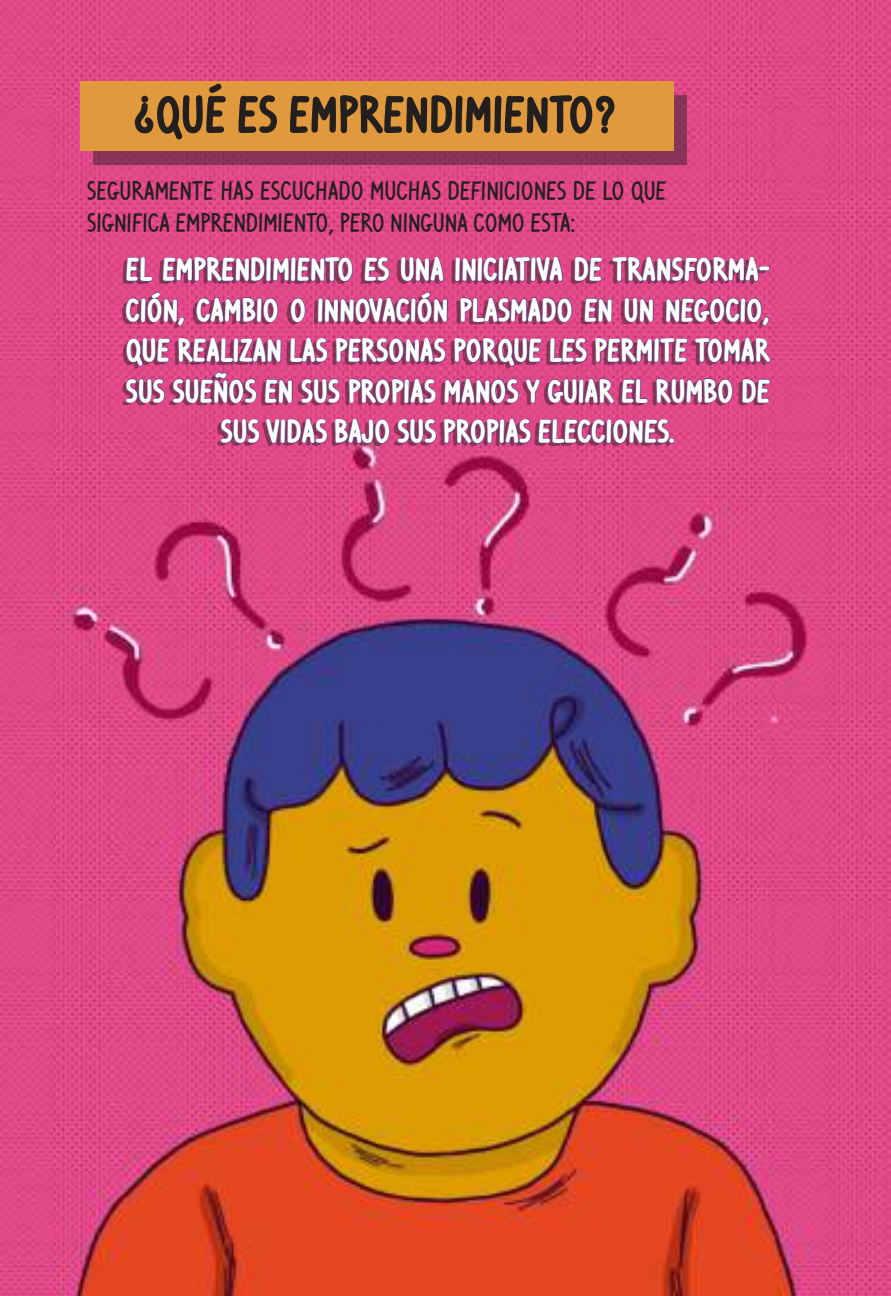
<style>
.page{position:relative;width:891px;height:1296px;background:#fff}
.page>*{position:absolute;margin:0;border:0;box-sizing:border-box;transform-origin:0 0}
.t1{font:700 54px "Ventura Edding";color:#241f1f}
.t2{font:700 33.75px/40.5px "Ventura Edding";color:#fff;text-align:center}
.t3{font:500 27px/32.4px "Ventura Edding";color:#241f1f}
</style>
<div class="page">
<img style="left:0;top:0;width:891px;height:1296px">
<svg style="left:123px;top:256px;width:648px;height:28px;background:#a34079"></svg>
<svg style="left:122px;top:291px;width:648px;height:37px;background:#b4427c"></svg>
<svg style="left:122px;top:337px;width:649px;height:69px;background:#af417a"></svg>
<svg style="left:217px;top:418px;width:457px;height:28px;background:#a34078"></svg>
<div style="left:94px;top:96px;width:593px;height:69px;background:#883457"></div>
<div style="left:80px;top:81px;width:593px;height:70px;background:#e1993d"></div>
<h1 class="t1" style="left:133px;top:83px;width:485px">¿QUÉ ES EMPRENDIMIENTO?</h1>
<p class="t3" style="left:87px;top:173px;width:581px">SEGURAMENTE HAS ESCUCHADO MUCHAS DEFINICIONES DE LO QUE<br>SIGNIFICA EMPRENDIMIENTO, PERO NINGUNA COMO ESTA:</p>
<p class="t2" style="left:126px;top:248px;width:646px">EL EMPRENDIMIENTO ES UNA INICIATIVA DE TRANSFORMA-CIÓN, CAMBIO O INNOVACIÓN PLASMADO EN UN NEGOCIO, QUE REALIZAN LAS PERSONAS PORQUE LES PERMITE TOMAR SUS SUEÑOS EN SUS PROPIAS MANOS Y GUIAR EL RUMBO DE SUS VIDAS BAJO SUS PROPIAS ELECCIONES.</p>
</div>
